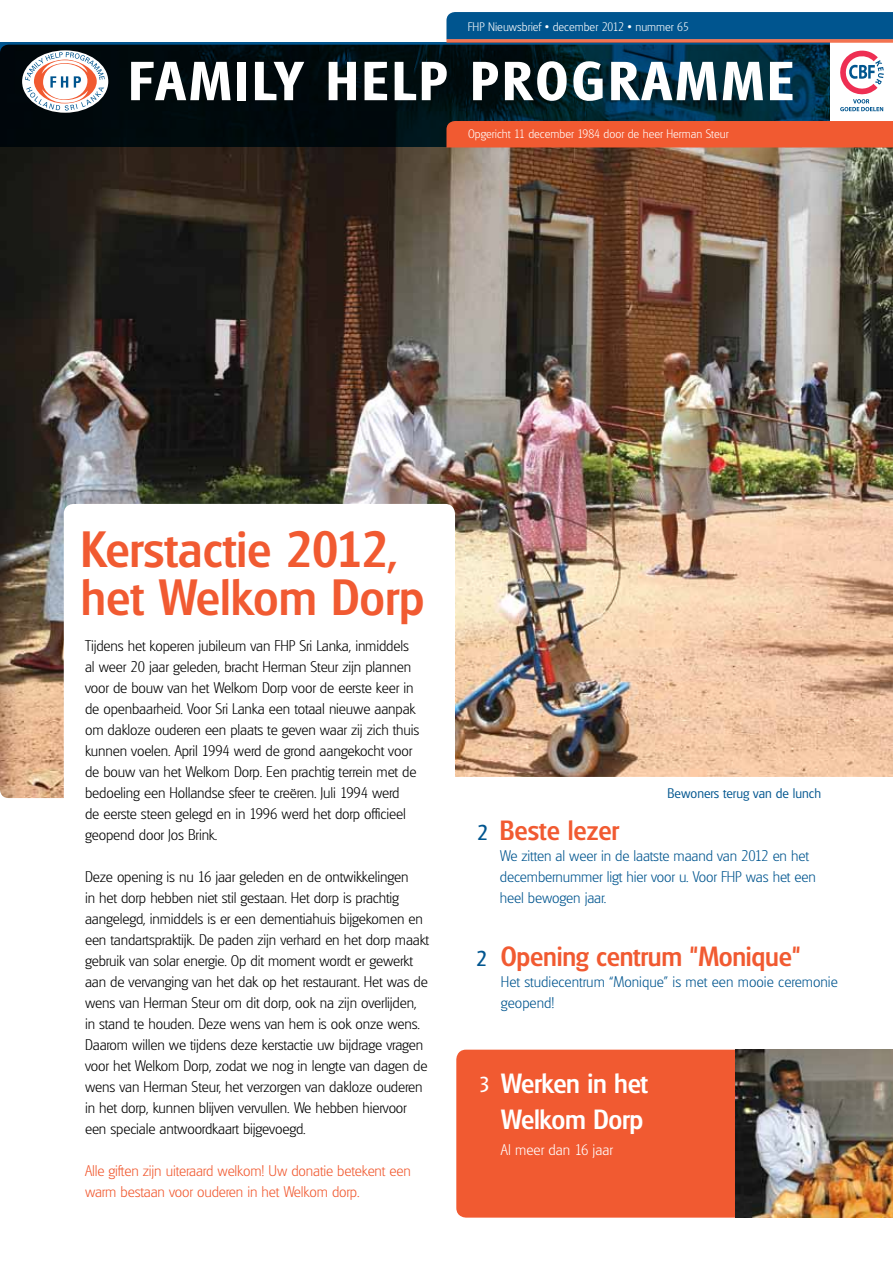
<style>
.page{position:relative;width:893px;height:1263px;background:#fff}
.page>*{position:absolute;margin:0;border:0;box-sizing:border-box;transform-origin:0 0}
.t1{font:600 53.25px "Glasgow";letter-spacing:.075em;color:#fff}
.t2{font:500 49.5px/48px "Glasgow";color:#f15a31}
.t3{font:500 27px "Glasgow";letter-spacing:-.01em;color:#f15a31}
.t4{font:500 27px/36px "Glasgow";letter-spacing:-.01em;color:#fff}
.t5{font:21px "Glasgow";color:#00558f}
.t6{font:21px "Glasgow";color:#fff}
.t7{font:200 15px/21px "Glasgow";letter-spacing:-.01em;color:#000}
.t8{font:200 15px/21px "Glasgow";letter-spacing:-.01em;color:#00558f}
.t9{font:200 15px/21px "Glasgow";letter-spacing:-.01em;color:#f15a31}
.t10{font:200 15px "Glasgow";color:#fff}
.t11{font:300 13.5px "Glasgow";color:#00558f}
.t12{font:200 12px "Glasgow";color:#fff}
</style>
<div class="page">
<img style="left:0;top:147px;width:893px;height:651px">
<div style="left:456px;top:1050px;width:280px;height:167px;background:#f15a31"></div>
<svg style="left:0;top:43px;width:830px;height:104px;background:#001720"></svg>
<svg style="left:22px;top:50px;width:86px;height:63px"></svg>
<svg style="left:25px;top:52px;width:80px;height:59px"></svg>
<svg style="left:840px;top:50px;width:44px;height:61px"></svg>
<div style="left:446px;top:121px;width:447px;height:26px;background:#f15a31"></div>
<svg style="left:64px;top:504px;width:391px;height:294px"></svg>
<svg style="left:446px;top:12px;width:447px;height:31px;background:#1d5988"></svg>
<svg style="left:106px;top:777px;width:787px;height:21px"></svg>
<img style="left:736px;top:1050px;width:157px;height:167px">
<p class="t12" style="left:468px;top:20px;width:223px">FHP Nieuwsbrief • december 2012 • nummer 65</p>
<h1 class="t1" style="left:129px;top:50px;width:666px">FAMILY HELP PROGRAMME</h1>
<p class="t12" style="left:468px;top:127px;width:262px">Opgericht 11 december 1984 door de heer Herman Steur</p>
<h2 class="t2" style="left:81px;top:525px;width:345px">Kerstactie 2012, het Welkom Dorp</h2>
<p class="t7" style="left:85px;top:635px;width:336px">Tijdens het koperen jubileum van FHP Sri Lanka, inmiddels al weer 20 jaar geleden, bracht Herman Steur zijn plannen voor de bouw van het Welkom Dorp voor de eerste keer in de openbaarheid. Voor Sri Lanka een totaal nieuwe aanpak om dakloze ouderen een plaats te geven waar zij zich thuis kunnen voelen. April 1994 werd de grond aangekocht voor de bouw van het Welkom Dorp. Een prachtig terrein met de bedoeling een Hollandse sfeer te creëren. Juli 1994 werd<br>de eerste steen gelegd en in 1996 werd het dorp officieel geopend door Jos Brink.</p>
<p class="t7" style="left:85px;top:866px;width:346px">Deze opening is nu 16 jaar geleden en de ontwikkelingen<br>in het dorp hebben niet stil gestaan. Het dorp is prachtig aangelegd, inmiddels is er een dementiahuis bijgekomen en een tandartspraktijk. De paden zijn verhard en het dorp maakt gebruik van solar energie. Op dit moment wordt er gewerkt aan de vervanging van het dak op het restaurant. Het was de wens van Herman Steur om dit dorp, ook na zijn overlijden, in stand te houden. Deze wens van hem is ook onze wens.<br>Daarom willen we tijdens deze kerstactie uw bijdrage vragen voor het Welkom Dorp, zodat we nog in lengte van dagen de wens van Herman Steur, het verzorgen van dakloze ouderen in het dorp, kunnen blijven vervullen. We hebben hiervoor een speciale antwoordkaart bijgevoegd.</p>
<p class="t9" style="left:85px;top:1160px;width:327px">Alle giften zijn uiteraard welkom! Uw donatie betekent een warm bestaan voor ouderen in het Welkom dorp.</p>
<h3 class="t5" style="left:477px;top:820px;width:12px">2</h3>
<p class="t11" style="left:668px;top:785px;width:155px">Bewoners terug van de lunch</p>
<h3 class="t3" style="left:500px;top:815px;width:121px">Beste lezer</h3>
<p class="t8" style="left:500px;top:845px;width:318px">We zitten al weer in de laatste maand van 2012 en het decembernummer ligt hier voor u. Voor FHP was het een heel bewogen jaar.</p>
<h3 class="t5" style="left:476px;top:946px;width:12px">2</h3>
<h3 class="t3" style="left:501px;top:941px;width:301px">Opening centrum "Monique"</h3>
<p class="t8" style="left:501px;top:971px;width:338px">Het studiecentrum “Monique” is met een mooie ceremonie geopend!</p>
<h3 class="t6" style="left:479px;top:1072px;width:12px">3</h3>
<h3 class="t4" style="left:501px;top:1065px;width:149px">Werken in het<br>Welkom Dorp</h3>
<p class="t10" style="left:501px;top:1141px;width:114px">Al meer dan 16 jaar</p>
</div>
